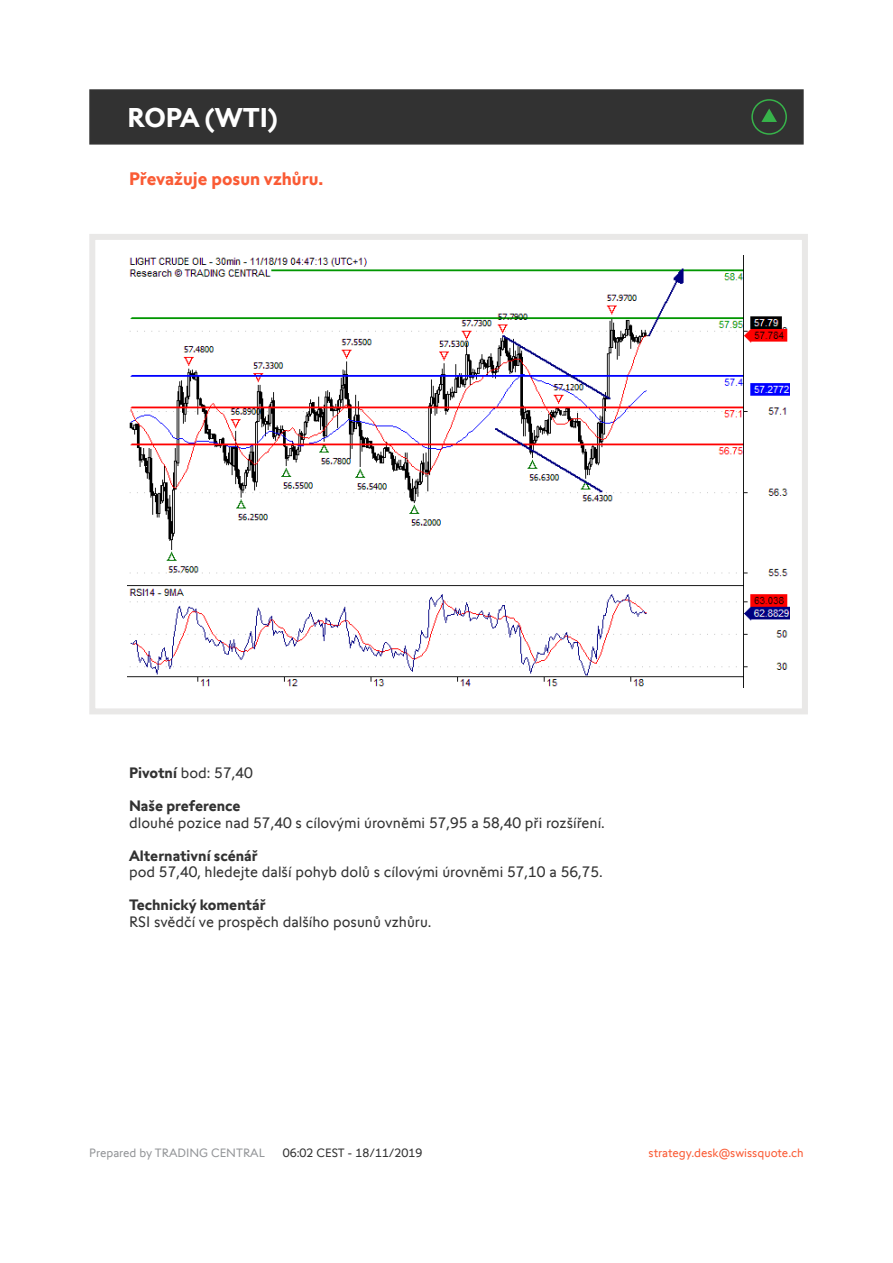
<style>
.page{position:relative;width:893px;height:1263px;background:#fff}
.page>*{position:absolute;margin:0;border:0;box-sizing:border-box;transform-origin:0 0}
.t1{font:700 27px "Swissquote CT";color:#fff}
.t2{font:700 18px "Swissquote CT";color:#fa5b35}
.t3{font:15px "Swissquote CT";color:#323232}
.t4{font:700 15px "Swissquote CT";color:#323232}
.t5{font:12px "Swissquote CT";color:#fa5b35}
.t6{font:12px "Swissquote CT";color:#939598}
.t7{font:12px "Swissquote CT";color:#323232}
.s1{font-weight:700}
</style>
<div class="page">
<div style="left:89px;top:234px;width:719px;height:480px;border:6px solid #e9e8e7"></div>
<div style="left:89px;top:89px;width:715px;height:56px;background:#323232;border:2px solid #323232"></div>
<img style="left:128px;top:255px;width:661px;height:432px">
<svg style="left:751px;top:99px;width:36px;height:36px"></svg>
<h1 class="t1" style="left:128px;top:101px;width:152px">ROPA (WTI)</h1>
<p class="t2" style="left:129px;top:168px;width:196px">Převažuje posun vzhůru.</p>
<p class="t3" style="left:129px;top:764px;width:125px"><span class="s1">Pivotní</span> bod: 57,40</p>
<p class="t4" style="left:129px;top:797px;width:113px">Naše preference</p>
<p class="t3" style="left:129px;top:814px;width:477px">dlouhé pozice nad 57,40 s cílovými úrovněmi 57,95 a 58,40 při rozšíření.</p>
<p class="t4" style="left:129px;top:846px;width:130px">Alternativní scénář</p>
<p class="t3" style="left:129px;top:863px;width:475px">pod 57,40, hledejte další pohyb dolů s cílovými úrovněmi 57,10 a 56,75.</p>
<p class="t4" style="left:129px;top:896px;width:138px">Technický komentář</p>
<p class="t3" style="left:129px;top:913px;width:304px">RSI svědčí ve prospěch dalšího posunů vzhůru.</p>
<p class="t6" style="left:89px;top:1145px;width:177px">Prepared by TRADING CENTRAL</p>
<p class="t7" style="left:283px;top:1145px;width:141px">06:02 CEST - 18/11/2019</p>
<p class="t5" style="left:649px;top:1145px;width:157px">strategy.desk@swissquote.ch</p>
</div>
